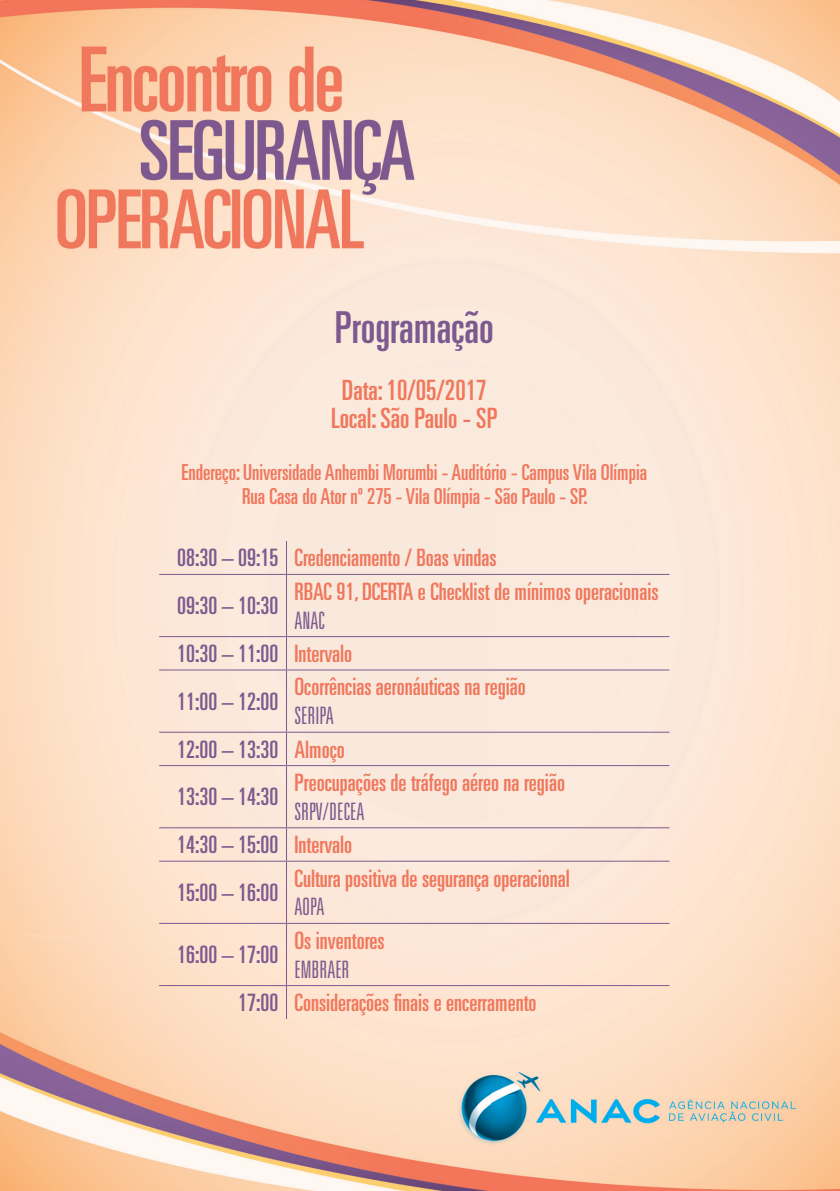
<style>
.page{position:relative;width:840px;height:1191px;background:#fff}
.page>*{position:absolute;margin:0;border:0;box-sizing:border-box;transform-origin:0 0}
.t1{font:ultra-condensed 44px "Univers LT Std";color:#7d598e}
.t2{font:ultra-condensed 28px/28px "Univers LT Std";color:#f0775c;text-align:center}
.t3{font:ultra-condensed 24px/47.8px "Univers LT Std";color:#f0775c}
.t4{font:ultra-condensed 24px/33.4px "Univers LT Std";color:#7d598e}
.t5{font:300 ultra-condensed 24px "Univers LT Std";color:#7d598e}
.t6{font:ultra-condensed 22px/24px "Univers LT Std";color:#f0775c;text-align:center}
.s1{color:#7d598e}
.s2{font-weight:300}
.s3{color:#f0775c}
.s4{font-weight:300;color:#7d598e}
</style>
<div class="page">
<img style="left:0;top:0;width:839px;height:1191px">
<hr style="left:286px;top:541px;width:1px;height:33px;background:#7d598e">
<hr style="left:159px;top:574px;width:127px;height:1px;background:#7d598e">
<hr style="left:286px;top:574px;width:383px;height:1px;background:#7d598e">
<hr style="left:286px;top:575px;width:1px;height:61px;background:#7d598e">
<hr style="left:286px;top:637px;width:1px;height:32px;background:#7d598e">
<hr style="left:286px;top:670px;width:1px;height:61px;background:#7d598e">
<hr style="left:286px;top:766px;width:1px;height:61px;background:#7d598e">
<hr style="left:286px;top:861px;width:1px;height:62px;background:#7d598e">
<hr style="left:159px;top:923px;width:127px;height:1px;background:#7d598e">
<hr style="left:286px;top:923px;width:383px;height:1px;background:#7d598e">
<hr style="left:286px;top:924px;width:1px;height:61px;background:#7d598e">
<hr style="left:159px;top:985px;width:127px;height:1px;background:#7d598e">
<hr style="left:286px;top:985px;width:383px;height:1px;background:#7d598e">
<hr style="left:286px;top:986px;width:1px;height:33px;background:#7d598e">
<hr style="left:159px;top:636px;width:127px;height:1px;background:#7d598e">
<hr style="left:286px;top:636px;width:383px;height:1px;background:#7d598e">
<hr style="left:159px;top:669px;width:127px;height:1px;background:#7d598e">
<hr style="left:286px;top:669px;width:383px;height:1px;background:#7d598e">
<hr style="left:159px;top:731px;width:127px;height:1px;background:#7d598e">
<hr style="left:286px;top:731px;width:383px;height:1px;background:#7d598e">
<hr style="left:159px;top:765px;width:127px;height:1px;background:#7d598e">
<hr style="left:286px;top:765px;width:383px;height:1px;background:#7d598e">
<hr style="left:159px;top:827px;width:127px;height:1px;background:#7d598e">
<hr style="left:286px;top:827px;width:383px;height:1px;background:#7d598e">
<hr style="left:159px;top:860px;width:127px;height:1px;background:#7d598e">
<hr style="left:286px;top:860px;width:383px;height:1px;background:#7d598e">
<hr style="left:286px;top:828px;width:1px;height:32px;background:#7d598e">
<hr style="left:286px;top:732px;width:1px;height:33px;background:#7d598e">
<h1 class="t1" style="left:334px;top:303px;width:160px">Programação</h1>
<p class="t2" style="left:331px;top:376px;width:168px">Data: 10/05/2017<br>Local: São Paulo - SP</p>
<p class="t6" style="left:181px;top:460px;width:467px">Endereço: Universidade Anhembi Morumbi - Auditório - Campus Vila Olímpia<br>Rua Casa do Ator nº 275 - Vila Olímpia - São Paulo - SP.</p>
<p class="t3" style="left:177px;top:534px;width:321px"><span class="s1">08:30 – 09:15</span> Credenciamento / Boas vindas<br><span class="s1">09:30 – 10:30</span></p>
<p class="t3" style="left:294px;top:567px;width:365px">RBAC 91, DCERTA e Checklist de mínimos operacionais</p>
<p class="t4" style="left:177px;top:603px;width:176px;text-indent:117px"><span class="s2">ANAC<br></span>10:30 – 11:00 <span class="s3">Intervalo</span></p>
<p class="t4" style="left:177px;top:684px;width:103px">11:00 – 12:00</p>
<p class="t3" style="left:294px;top:663px;width:233px">Ocorrências aeronáuticas na região</p>
<p class="t4" style="left:177px;top:699px;width:169px;text-indent:117px"><span class="s2">SERIPA<br></span>12:00 – 13:30 <span class="s3">Almoço</span></p>
<p class="t4" style="left:177px;top:780px;width:103px">13:30 – 14:30</p>
<p class="t3" style="left:294px;top:758px;width:272px">Preocupações de tráfego aéreo na região</p>
<p class="t4" style="left:177px;top:794px;width:189px;text-indent:117px"><span class="s2">SRPV/DECEA<br></span>14:30 – 15:00 <span class="s3">Intervalo</span></p>
<p class="t4" style="left:177px;top:875px;width:103px">15:00 – 16:00</p>
<p class="t3" style="left:294px;top:854px;width:276px">Cultura positiva de segurança operacional</p>
<p class="t5" style="left:294px;top:894px;width:31px">AOPA</p>
<p class="t3" style="left:294px;top:916px;width:92px">Os inventores</p>
<p class="t3" style="left:238px;top:952px;width:299px;line-height:33.4px;text-indent:56px"><span class="s4">EMBRAER<br></span><span class="s1">17:00</span> Considerações finais e encerramento</p>
<p class="t4" style="left:177px;top:938px;width:103px">16:00 – 17:00</p>
</div>
